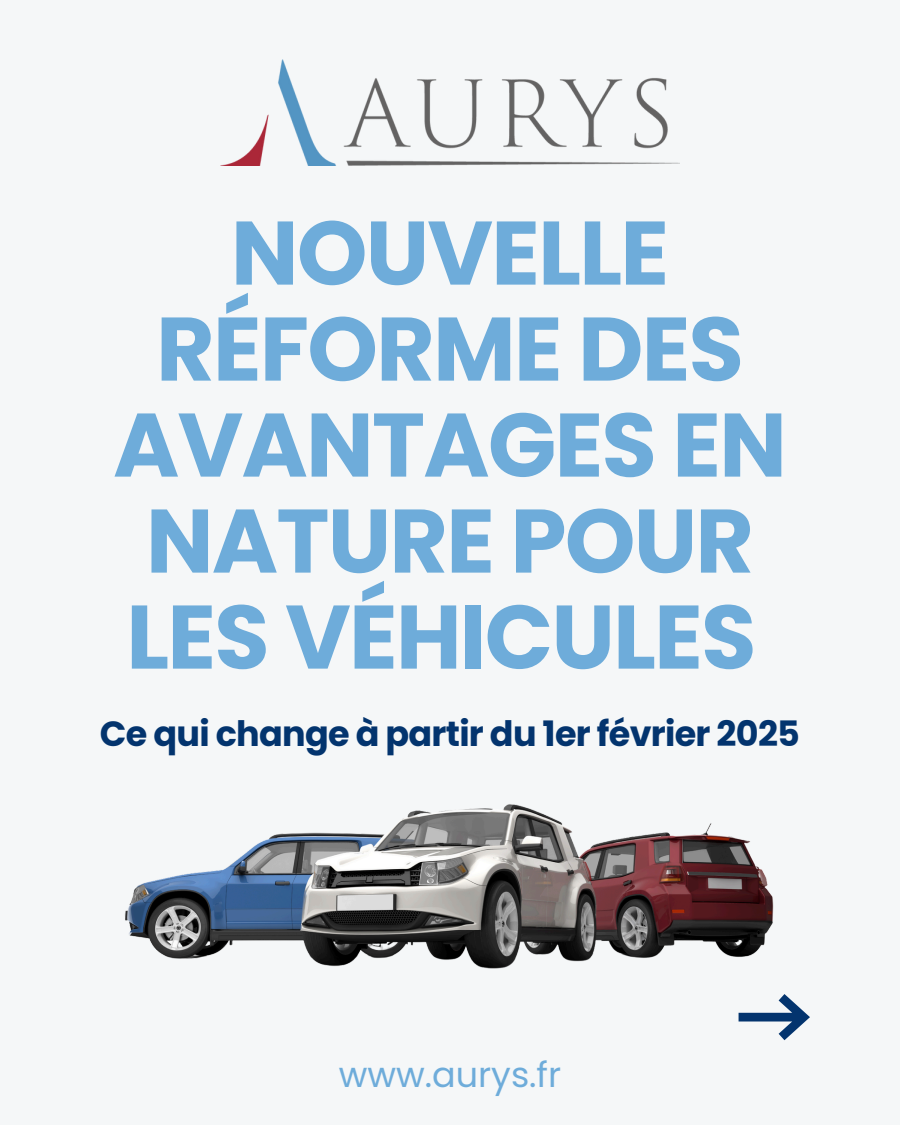
<style>
.page{position:relative;width:900px;height:1125px;background:#f5f7f8}
.page>*{position:absolute;margin:0;border:0;box-sizing:border-box;transform-origin:0 0}
.t1{font:700 90px/96px "Poppins";letter-spacing:-.02em;color:#6eacda;text-align:center}
.t2{font:700 35px "Poppins";letter-spacing:-.02em;color:#03346e}
.t3{font:35px "Poppins";color:#6eacda}
</style>
<div class="page">
<svg style="left:739px;top:994px;width:71px;height:46px"></svg>
<img style="left:125px;top:804px;width:649px;height:165px">
<img style="left:223px;top:59px;width:457px;height:106px">
<p class="t1" style="left:113px;top:205px;width:675px">NOUVELLE<br>RÉFORME DES<br>AVANTAGES EN<br>NATURE POUR<br>LES VÉHICULES</p>
<p class="t2" style="left:100px;top:709px;width:702px">Ce qui change à partir du 1er février 2025</p>
<h2 class="t3" style="left:339px;top:1050px;width:224px">www.aurys.fr</h2>
</div>
